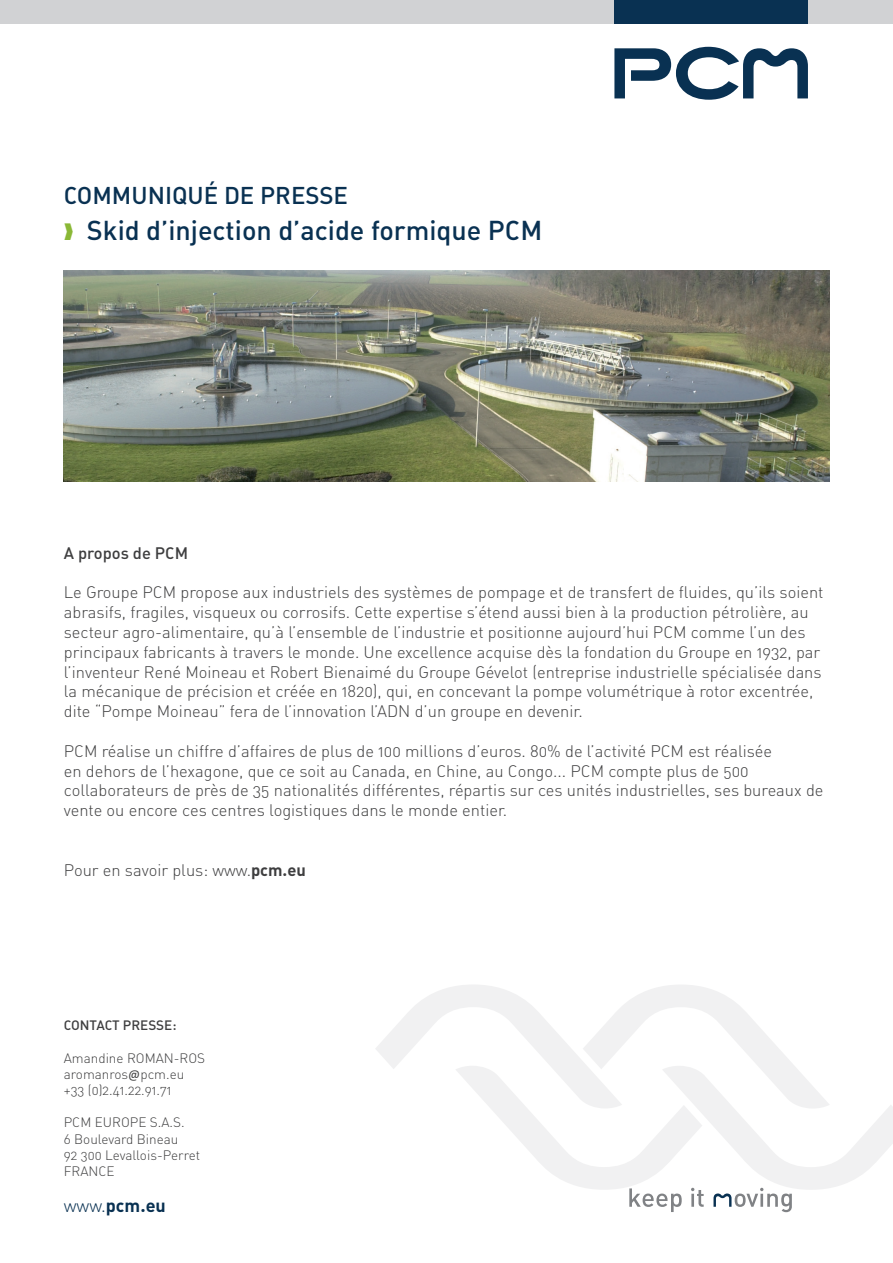
<style>
.page{position:relative;width:893px;height:1263px;background:#fff}
.page>*{position:absolute;margin:0;border:0;box-sizing:border-box;transform-origin:0 0}
.t1{font:27px "DIN Medium Alternate";color:#093152}
.t2{font:24px "DIN Medium Alternate";color:#093152}
.t3{font:18px "DIN Bold Alternate";color:#093152}
.t4{font:16.5px/19.8px "DIN Light Alternate";color:#3e3e3f}
.t5{font:16.5px "DIN Medium Alternate";color:#3e3e3f}
.t6{font:13.5px "DIN Light Alternate";color:#3e3e3f}
.t7{font:13.5px "DIN Medium Alternate";color:#3e3e3f}
.s1{font-family:"DIN Bold Alternate"}
.s2{font-family:"Calibri"}
.s3{font-family:"DIN Light Alternate"}
</style>
<div class="page">
<div style="left:0;top:0;width:893px;height:23px;background:#d1d2d4"></div>
<svg style="left:376px;top:985px;width:517px;height:227px"></svg>
<div style="left:614px;top:0;width:194px;height:23px;background:#093152"></div>
<svg style="left:614px;top:47px;width:194px;height:53px"></svg>
<img style="left:64px;top:270px;width:765px;height:211px">
<p class="t2" style="left:64px;top:180px;width:286px">COMMUNIQUÉ DE PRESSE</p>
<p class="t1" style="left:87px;top:213px;width:457px">Skid d’injection d’acide formique PCM</p>
<p class="t5" style="left:64px;top:542px;width:126px">A propos de PCM</p>
<p class="t4" style="left:64px;top:582px;width:761px">Le Groupe PCM propose aux industriels des systèmes de pompage et de transfert de fluides, qu’ils soient abrasifs, fragiles, visqueux ou corrosifs. Cette expertise s’étend aussi bien à la production pétrolière, au secteur agro-alimentaire, qu’à l’ensemble de l’industrie et positionne aujourd’hui PCM comme l’un des principaux fabricants à travers le monde. Une excellence acquise dès la fondation du Groupe en 1932, par l’inventeur René Moineau et Robert Bienaimé du Groupe Gévelot (entreprise industrielle spécialisée dans la mécanique de précision et créée en 1820), qui, en concevant la pompe volumétrique à rotor excentrée, dite “Pompe Moineau” fera de l’innovation l’ADN d’un groupe en devenir.</p>
<p class="t4" style="left:64px;top:741px;width:761px">PCM réalise un chiffre d’affaires de plus de 100 millions d’euros. 80% de l’activité PCM est réalisée<br>en dehors de l’hexagone, que ce soit au Canada, en Chine, au Congo... PCM compte plus de 500 collaborateurs de près de 35 nationalités différentes, répartis sur ces unités industrielles, ses bureaux de vente ou encore ces centres logistiques dans le monde entier.</p>
<p class="t4" style="left:64px;top:860px;width:244px">Pour en savoir plus: www.<span class="s1">pcm.eu</span></p>
<p class="t7" style="left:64px;top:1017px;width:114px">CONTACT PRESSE:</p>
<p class="t6" style="left:64px;top:1049px;width:143px">Amandine ROMAN-ROS</p>
<p class="t6" style="left:64px;top:1066px;width:122px">aromanros<span class="s2">@</span>pcm.eu</p>
<p class="t6" style="left:64px;top:1082px;width:109px">+33 (0)2.41.22.91.71</p>
<p class="t6" style="left:64px;top:1114px;width:122px">PCM EUROPE S.A.S.</p>
<p class="t6" style="left:64px;top:1130px;width:116px">6 Boulevard Bineau</p>
<p class="t6" style="left:64px;top:1147px;width:138px">92 300 Levallois-Perret</p>
<p class="t6" style="left:64px;top:1163px;width:52px">FRANCE</p>
<p class="t3" style="left:64px;top:1194px;width:104px"><span class="s3">www.</span>pcm.eu</p>
</div>
